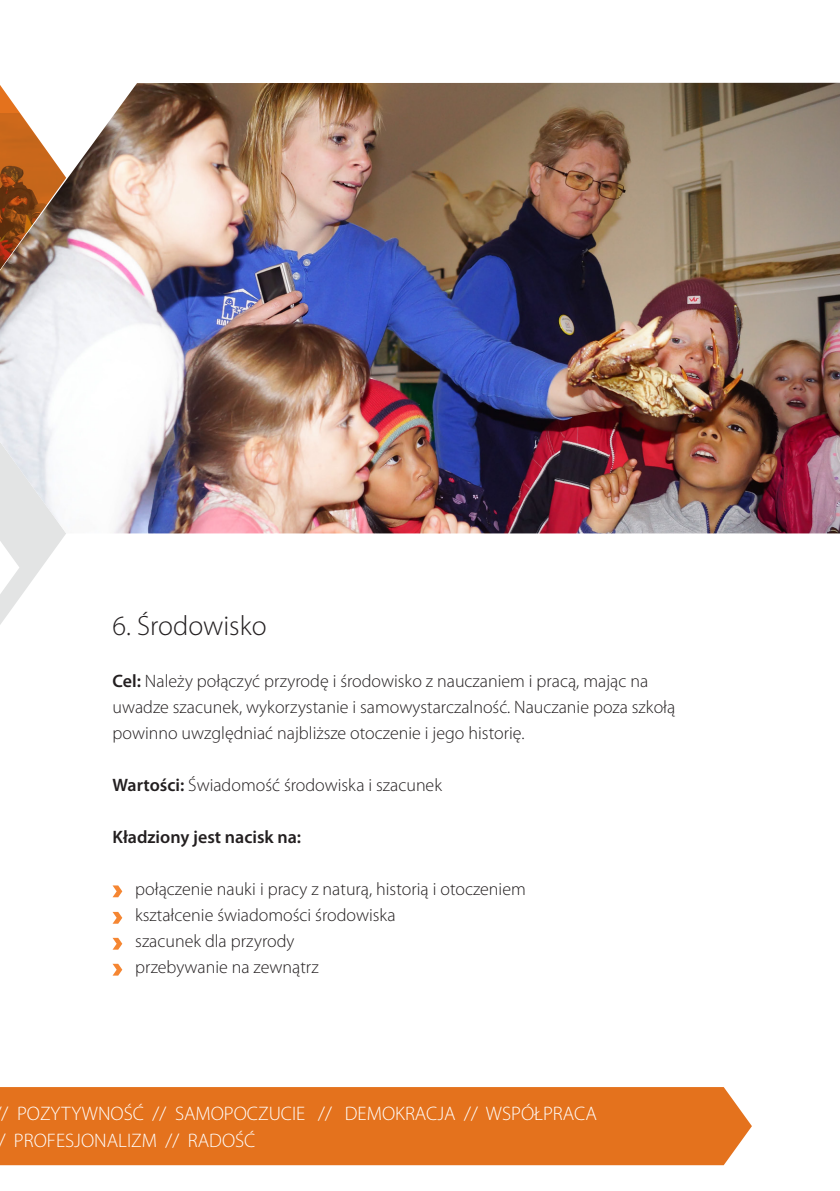
<style>
.page{position:relative;width:840px;height:1191px;background:#fff}
.page>*{position:absolute;margin:0;border:0;box-sizing:border-box;transform-origin:0 0}
.t1{font:300 28px "Myriad Pro";color:#231f20}
.t2{font:300 19.6px/26.8px "Myriad Pro";color:#fff}
.t3{font:300 18px/26px "Myriad Pro";color:#231f20}
.t4{font:600 18px "Myriad Pro";color:#231f20}
.s1{font-weight:600}
</style>
<div class="page">
<div style="left:0;top:1087px;width:751px;height:78px;background:#e4721d"></div>
<svg style="left:0;top:533px;width:66px;height:92px"></svg>
<img style="left:0;top:83px;width:839px;height:450px">
<svg style="left:112px;top:885px;width:10px;height:12px"></svg>
<svg style="left:112px;top:912px;width:10px;height:11px"></svg>
<svg style="left:112px;top:938px;width:10px;height:11px"></svg>
<svg style="left:112px;top:963px;width:10px;height:12px"></svg>
<h1 class="t1" style="left:112px;top:610px;width:156px">6. Środowisko</h1>
<p class="t3" style="left:112px;top:668px;width:564px"><span class="s1">Cel:</span> Należy połączyć przyrodę i środowisko z nauczaniem i pracą, mając na uwadze szacunek, wykorzystanie i samowystarczalność. Nauczanie poza szkołą powinno uwzględniać najbliższe otoczenie i jego historię.</p>
<p class="t3" style="left:112px;top:772px;width:331px"><span class="s1">Wartości:</span> Świadomość środowiska i szacunek</p>
<p class="t4" style="left:112px;top:825px;width:190px">Kładziony jest nacisk na:</p>
<p class="t3" style="left:135px;top:876px;width:392px">połączenie nauki i pracy z naturą, historią i otoczeniem kształcenie świadomości środowiska<br>szacunek dla przyrody<br>przebywanie na zewnątrz</p>
<p class="t2" style="left:-2px;top:1100px;width:599px">/ POZYTYWNOŚĆ // SAMOPOCZUCIE // DEMOKRACJA // WSPÓŁPRACA / PROFESJONALIZM // RADOŚĆ</p>
</div>
